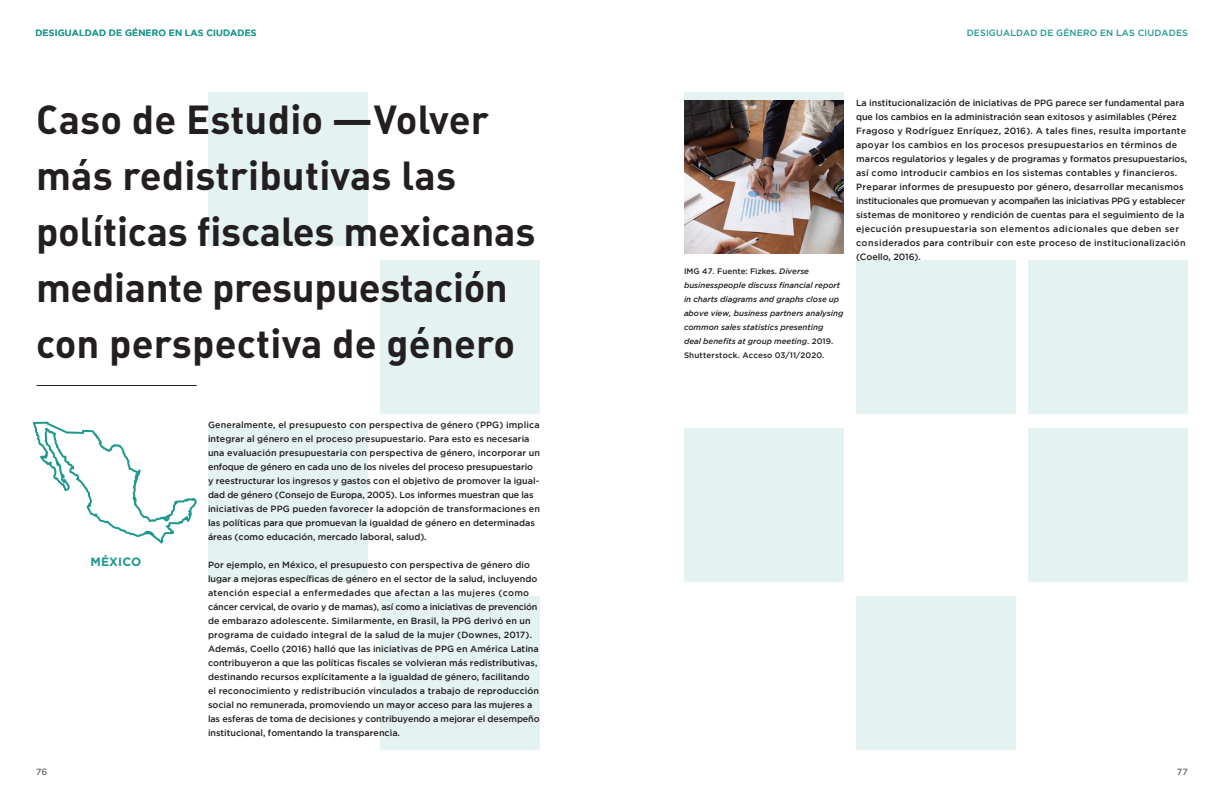
<style>
.page{position:relative;width:1224px;height:792px;background:#fff}
.page>*{position:absolute;margin:0;border:0;box-sizing:border-box;transform-origin:0 0}
.T1{font:40px/56px "DIN Bold Alternate";letter-spacing:-.005em;color:#231f20}
.T1-2{font:700 12px "Gotham";letter-spacing:.015em;color:#1f998e}
.body_new{font:500 9px/14px "Gotham";letter-spacing:.005em;color:#231f20}
.t1{font:500 9px "Gotham";letter-spacing:.015em;color:#1f998e}
.body{font:500 9px "Gotham";color:#6c6d70}
.body-2{font:italic 500 8px/14px "Gotham";color:#231f20}
.s1{font-style:normal}
</style>
<div class="page">
<div style="left:684px;top:428px;width:160px;height:154px;background:#e4f3f1"></div>
<div style="left:684px;top:92px;width:160px;height:154px;background:#e4f3f1"></div>
<div style="left:208px;top:92px;width:160px;height:154px;background:#e4f3f1"></div>
<div style="left:856px;top:596px;width:160px;height:154px;background:#e4f3f1"></div>
<div style="left:208px;top:428px;width:160px;height:154px;background:#e4f3f1"></div>
<div style="left:856px;top:260px;width:160px;height:154px;background:#e4f3f1"></div>
<div style="left:380px;top:596px;width:160px;height:154px;background:#e4f3f1"></div>
<div style="left:1028px;top:428px;width:160px;height:154px;background:#e4f3f1"></div>
<div style="left:1028px;top:260px;width:160px;height:154px;background:#e4f3f1"></div>
<div style="left:380px;top:260px;width:160px;height:154px;background:#e4f3f1"></div>
<hr style="left:37px;top:385px;width:160px;height:1px;background:#231f20">
<svg style="left:33px;top:421px;width:164px;height:123px"></svg>
<img style="left:684px;top:100px;width:160px;height:154px">
<p class="t1" style="left:35px;top:28px;width:223px">DESIGUALDAD DE GÉNERO EN LAS CIUDADES</p>
<p class="T1" style="left:36px;top:90px;width:501px">Caso de Estudio —Volver más redistributivas las políticas fiscales mexicanas mediante presupuestación con perspectiva de género</p>
<p class="T1-2" style="left:91px;top:555px;width:52px">MÉXICO</p>
<p class="body" style="left:36px;top:766px;width:13px">76</p>
<p class="body_new" style="left:208px;top:418px;width:334px">Generalmente, el presupuesto con perspectiva de género (PPG) implica integrar al género en el proceso presupuestario. Para esto es necesaria una evaluación presupuestaria con perspectiva de género, incorporar un enfoque de género en cada uno de los niveles del proceso presupuestario y reestructurar los ingresos y gastos con el objetivo de promover la igual&shy;dad de género (Consejo de Europa, 2005). Los informes muestran que las iniciativas de PPG pueden favorecer la adopción de transformaciones en las políticas para que promuevan la igualdad de género en determinadas áreas (como educación, mercado laboral, salud).</p>
<p class="body_new" style="left:208px;top:558px;width:333px">Por ejemplo, en México, el presupuesto con perspectiva de género dio lugar a mejoras específicas de género en el sector de la salud, incluyendo atención especial a enfermedades que afectan a las mujeres (como cáncer cervical, de ovario y de mamas), así como a iniciativas de prevención de embarazo adolescente. Similarmente, en Brasil, la PPG derivó en un programa de cuidado integral de la salud de la mujer (Downes, 2017).<br>Además, Coello (2016) halló que las iniciativas de PPG en América Latina contribuyeron a que las políticas fiscales se volvieran más redistributivas, destinando recursos explícitamente a la igualdad de género, facilitando el reconocimiento y redistribución vinculados a trabajo de reproducción social no remunerada, promoviendo un mayor acceso para las mujeres a las esferas de toma de decisiones y contribuyendo a mejorar el desempeño institucional, fomentando la transparencia.</p>
<p class="t1" style="left:967px;top:28px;width:223px">DESIGUALDAD DE GÉNERO EN LAS CIUDADES</p>
<p class="body-2" style="left:684px;top:264px;width:161px"><span class="s1">IMG 47. Fuente: Fizkes.</span> Diverse businesspeople discuss financial report in charts diagrams and graphs close up above view, business partners analysing common sales statistics presenting<br>deal benefits at group meeting<span class="s1">. 2019.<br>Shutterstock. Acceso 03/11/2020.</span></p>
<p class="body_new" style="left:856px;top:96px;width:333px">La institucionalización de iniciativas de PPG parece ser fundamental para que los cambios en la administración sean exitosos y asimilables (Pérez Fragoso y Rodríguez Enríquez, 2016). A tales fines, resulta importante apoyar los cambios en los procesos presupuestarios en términos de marcos regulatorios y legales y de programas y formatos presupuestarios, así como introducir cambios en los sistemas contables y financieros.<br>Preparar informes de presupuesto por género, desarrollar mecanismos institucionales que promuevan y acompañen las iniciativas PPG y establecer sistemas de monitoreo y rendición de cuentas para el seguimiento de la ejecución presupuestaria son elementos adicionales que deben ser considerados para contribuir con este proceso de institucionalización (Coello, 2016).</p>
<p class="body" style="left:1177px;top:766px;width:13px">77</p>
</div>
